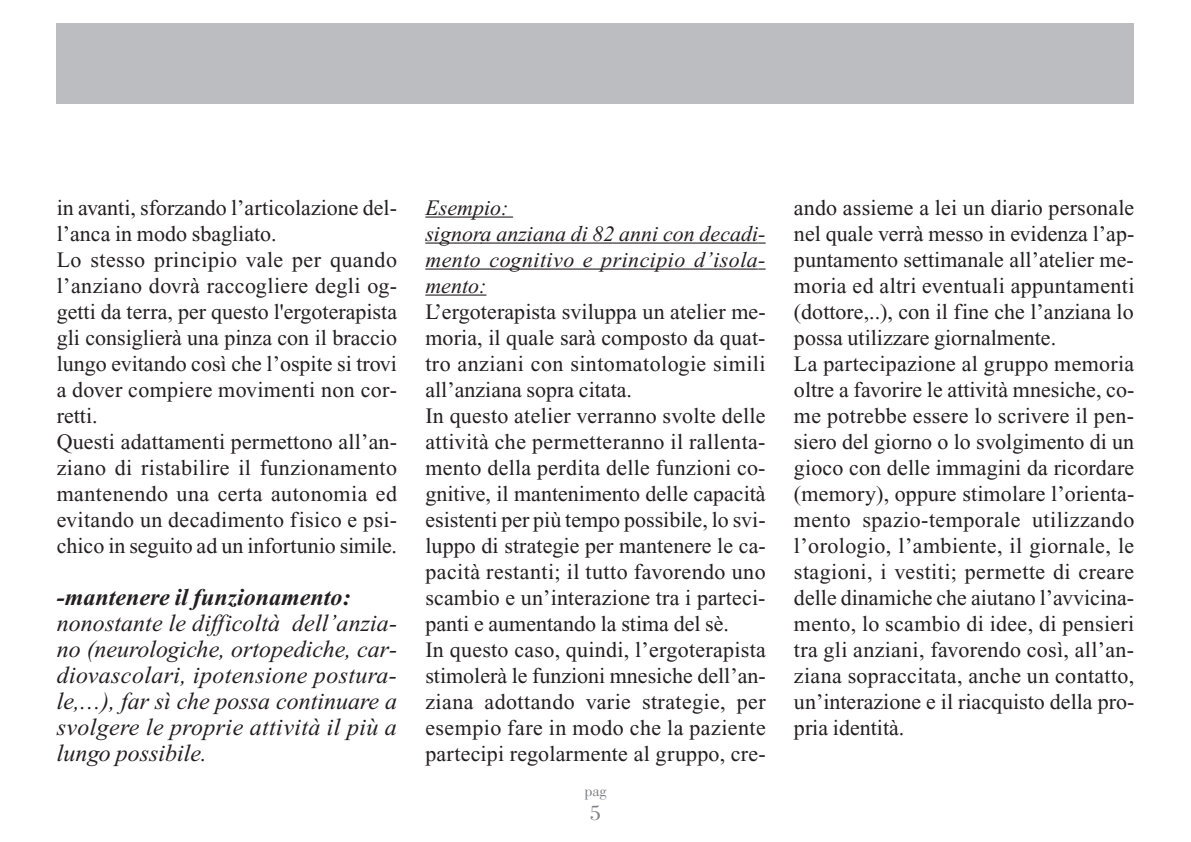
<style>
.page{position:relative;width:1191px;height:842px;background:#fff}
.page>*{position:absolute;margin:0;border:0;box-sizing:border-box;transform-origin:0 0}
.t1{font:italic 24px/26px "Times New Roman";letter-spacing:.015em;color:#231f20;text-align:justify}
.t2{font:italic 700 24px "Times New Roman";color:#231f20}
.t3{font:22px/26px "Times New Roman";letter-spacing:.01em;color:#231f20}
.t4{font:italic 22px/26px "Times New Roman";color:#231f20}
.t5{font:22px "Bodoni";color:#808285}
.t6{font:16px "Bodoni";color:#808285}
</style>
<div class="page">
<div style="left:57px;top:24px;width:1077px;height:80px;background:#bcbdc0"></div>
<hr style="left:425px;top:216px;width:88px;height:2px;background:#231f20">
<hr style="left:425px;top:242px;width:56px;height:2px;background:#231f20">
<hr style="left:480px;top:242px;width:278px;height:2px;background:#231f20">
<svg style="left:758px;top:242px;width:7px;height:2px"></svg>
<hr style="left:425px;top:268px;width:86px;height:2px;background:#231f20">
<hr style="left:510px;top:268px;width:248px;height:2px;background:#231f20">
<svg style="left:758px;top:268px;width:7px;height:2px"></svg>
<hr style="left:425px;top:294px;width:61px;height:2px;background:#231f20">
<p class="t3" style="left:57px;top:197px;width:342px">in avanti, sforzando l’articolazione del&shy;l’anca in modo sbagliato.<br>Lo stesso principio vale per quando l’anziano dovrà raccogliere degli og&shy;getti da terra, per questo l'ergoterapista gli consiglierà una pinza con il braccio lungo evitando così che l’ospite si trovi a dover compiere movimenti non cor&shy;retti.<br>Questi adattamenti permettono all’an&shy;ziano di ristabilire il funzionamento mantenendo una certa autonomia ed evitando un decadimento fisico e psi&shy;chico in seguito ad un infortunio simile.</p>
<p class="t2" style="left:57px;top:589px;width:295px">-mantenere il funzionamento:</p>
<p class="t1" style="left:57px;top:612px;width:342px">nonostante le difficoltà dell’anzia&shy;no (neurologiche, ortopediche, car&shy;diovascolari, ipotensione postura&shy;le,…), far sì che possa continuare a svolgere le proprie attività il più a lungo possibile.</p>
<p class="t4" style="left:425px;top:197px;width:342px">Esempio:<br>signora anziana di 82 anni con decadi&shy;mento cognitivo e principio d’isola&shy;mento:</p>
<p class="t3" style="left:425px;top:301px;width:342px">L’ergoterapista sviluppa un atelier me&shy;moria, il quale sarà composto da quat&shy;tro anziani con sintomatologie simili all’anziana sopra citata.<br>In questo atelier verranno svolte delle attività che permetteranno il rallenta&shy;mento della perdita delle funzioni co&shy;gnitive, il mantenimento delle capacità esistenti per più tempo possibile, lo svi&shy;luppo di strategie per mantenere le ca&shy;pacità restanti; il tutto favorendo uno scambio e un’interazione tra i parteci&shy;panti e aumentando la stima del sè.<br>In questo caso, quindi, l’ergoterapista stimolerà le funzioni mnesiche dell’an&shy;ziana adottando varie strategie, per esempio fare in modo che la paziente partecipi regolarmente al gruppo, cre-</p>
<p class="t6" style="left:584px;top:785px;width:24px">pag</p>
<p class="t5" style="left:590px;top:805px;width:12px">5</p>
<p class="t3" style="left:794px;top:197px;width:342px">ando assieme a lei un diario personale nel quale verrà messo in evidenza l’ap&shy;puntamento settimanale all’atelier me&shy;moria ed altri eventuali appuntamenti (dottore,..), con il fine che l’anziana lo possa utilizzare giornalmente.<br>La partecipazione al gruppo memoria oltre a favorire le attività mnesiche, co&shy;me potrebbe essere lo scrivere il pen&shy;siero del giorno o lo svolgimento di un gioco con delle immagini da ricordare (memory), oppure stimolare l’orienta&shy;mento spazio-temporale utilizzando l’orologio, l’ambiente, il giornale, le stagioni, i vestiti; permette di creare delle dinamiche che aiutano l’avvicina&shy;mento, lo scambio di idee, di pensieri tra gli anziani, favorendo così, all’an&shy;ziana sopraccitata, anche un contatto, un’interazione e il riacquisto della pro&shy;pria identità.</p>
</div>
